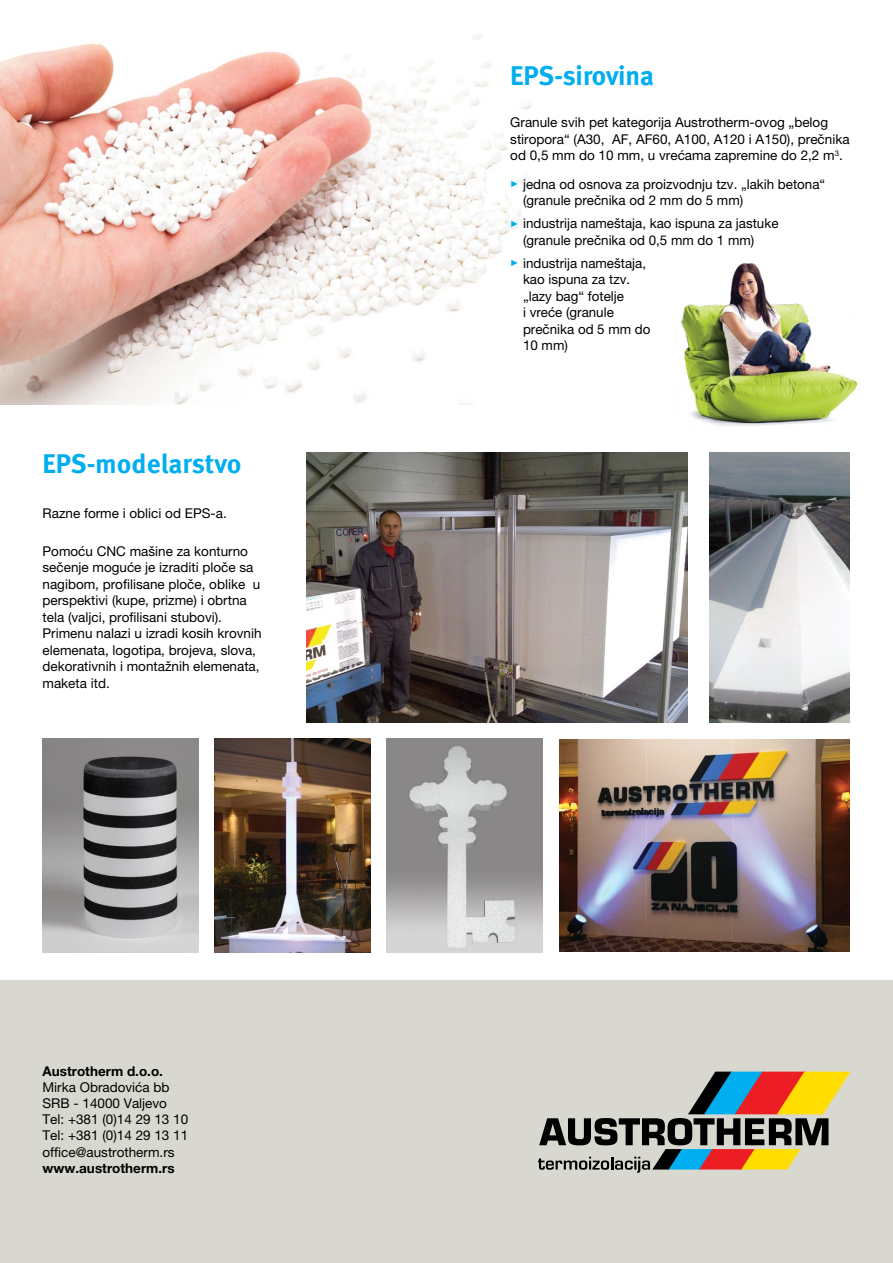
<style>
.page{position:relative;width:893px;height:1263px;background:#fff}
.page>*{position:absolute;margin:0;border:0;box-sizing:border-box;transform-origin:0 0}
.t1{font:700 27px "Meta Pro";color:#00aeef}
.t2{font:700 27px "Meta";letter-spacing:-.01em;color:#00aeef}
.t3{font:13.5px/16.5px "Helvetica Neue LT Pro";color:#000}
.t4{font:700 13.5px "Helvetica Neue LT Pro";color:#000}
.s1{font-family:"Meta"}
.s2{font-family:"Arial";font-size:9px;color:#00aeef}
</style>
<div class="page">
<img style="left:0;top:34px;width:531px;height:371px">
<div style="left:0;top:980px;width:893px;height:283px;background:#d9d8d0"></div>
<img style="left:559px;top:740px;width:291px;height:212px">
<img style="left:306px;top:452px;width:382px;height:271px">
<img style="left:709px;top:452px;width:141px;height:271px">
<img style="left:43px;top:739px;width:156px;height:214px">
<img style="left:215px;top:739px;width:156px;height:214px">
<img style="left:387px;top:739px;width:156px;height:214px">
<svg style="left:538px;top:1071px;width:312px;height:102px"></svg>
<img style="left:681px;top:263px;width:177px;height:163px">
<h1 class="t1" style="left:43px;top:443px;width:200px"><span class="s1">EPS-</span>modelarstvo</h1>
<p class="t3" style="left:43px;top:505px;width:186px">Razne forme i oblici od EPS-a.</p>
<p class="t3" style="left:43px;top:542px;width:221px">Pomoću CNC mašine za konturno sečenje moguće je izraditi ploče sa nagibom, profilisane ploče, oblike u perspektivi (kupe, prizme) i obrtna tela (valjci, profilisani stubovi).<br>Primenu nalazi u izradi kosih krovnih elemenata, logotipa, brojeva, slova, dekorativnih i montažnih elemenata, maketa itd.</p>
<p class="t4" style="left:43px;top:1062px;width:122px">Austrotherm d.o.o.</p>
<p class="t3" style="left:43px;top:1079px;width:147px">Mirka Obradovića bb<br>SRB - 14000 Valjevo<br>Tel: +381 (0)14 29 13 10<br>Tel: +381 (0)14 29 13 11 office@austrotherm.rs</p>
<p class="t4" style="left:43px;top:1160px;width:134px">www.austrotherm.rs</p>
<h1 class="t2" style="left:510px;top:59px;width:145px">EPS-sirovina</h1>
<p class="t3" style="left:510px;top:114px;width:341px">Granule svih pet kategorija Austrotherm-ovog „belog stiropora“ (A30, AF, AF60, A100, A120 i A150), prečnika od 0,5 mm do 10 mm, u vrećama zapremine do 2,2 m<sup>3</sup>.</p>
<p class="t3" style="left:523px;top:176px;width:304px;text-indent:-13px"><span class="s2">►</span> jedna od osnova za proizvodnju tzv. „lakih betona“ (granule prečnika od 2 mm do 5 mm)</p>
<p class="t3" style="left:523px;top:215px;width:257px;text-indent:-13px"><span class="s2">►</span> industrija nameštaja, kao ispuna za jastuke (granule prečnika od 0,5 mm do 1 mm)</p>
<p class="t3" style="left:523px;top:254px;width:129px;text-indent:-13px"><span class="s2">►</span> industrija nameštaja, kao ispuna za tzv. „lazy bag“ fotelje<br>i vreće (granule prečnika od 5 mm do<br>10 mm)</p>
</div>
